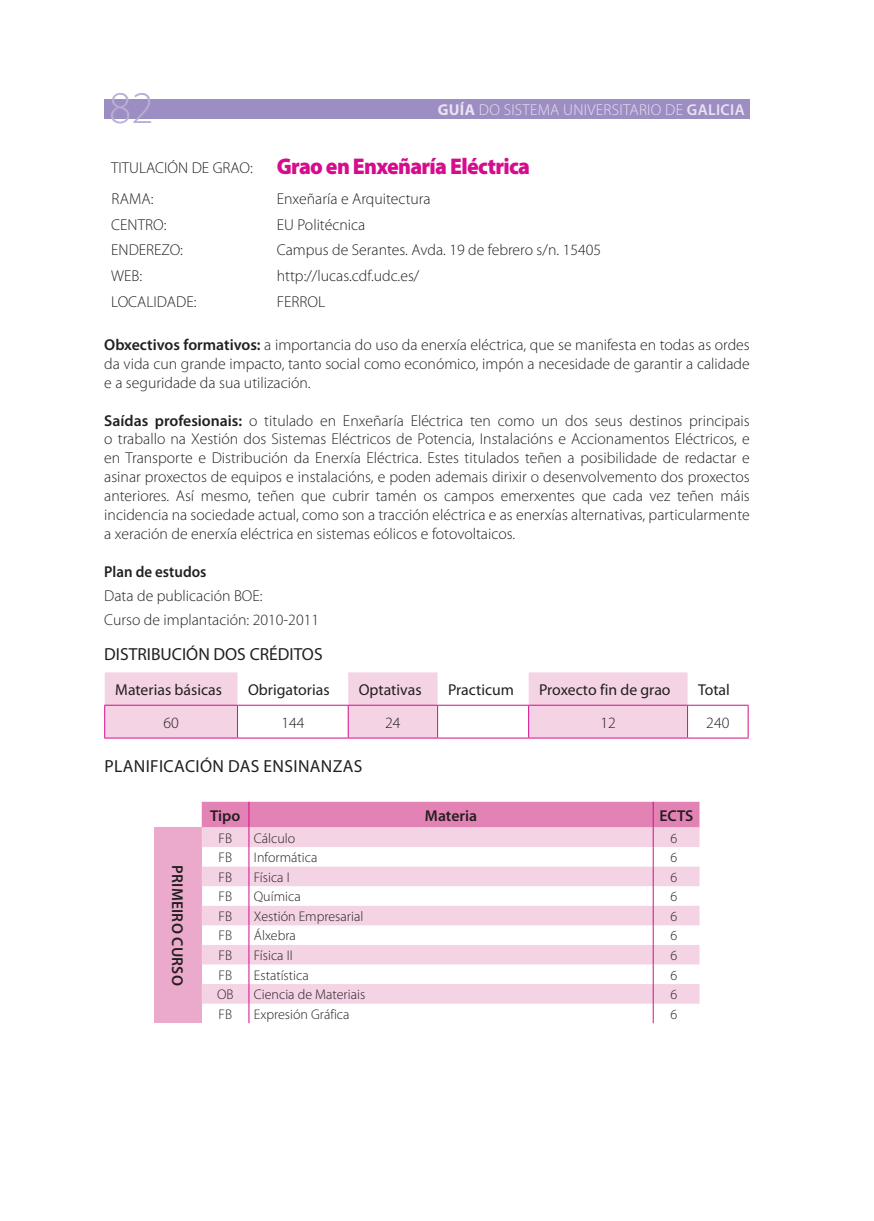
<style>
.page{position:relative;width:874px;height:1221px;background:#fff}
.page>*{position:absolute;margin:0;border:0;box-sizing:border-box;transform-origin:0 0}
.t1{font:300 45.5px "Myriad Pro";color:#b9afd5}
.t2{font:900 22.75px "Myriad Pro";letter-spacing:-.03em;color:#d50d8c;scale:.95 1}
.t3{font:17.5px "Myriad Pro";color:#231f20}
.t4{font:300 15.75px/18.9px "Myriad Pro";color:#231f20;text-align:justify}
.t5{font:15.75px "Myriad Pro";color:#231f20}
.t6{font:300 15.75px "Myriad Pro";letter-spacing:.14em;color:#e7e3f1}
.t7{font:600 15.75px "Myriad Pro";color:#231f20}
.t8{font:300 14px "Myriad Pro";color:#231f20}
.s1{font-weight:700}
.s2{font-weight:600}
.s3{font-weight:300;font-size:15.75px;color:#231f20}
</style>
<div class="page">
<div style="left:104px;top:99px;width:645px;height:20px;background:#9c8dc3"></div>
<svg style="left:105px;top:672px;width:582px;height:65px"></svg>
<hr style="left:104px;top:704px;width:133px;height:1px;background:#d50d8c">
<hr style="left:104px;top:705px;width:1px;height:32px;background:#d50d8c">
<hr style="left:237px;top:704px;width:111px;height:1px;background:#d50d8c">
<hr style="left:237px;top:705px;width:1px;height:32px;background:#d50d8c">
<hr style="left:348px;top:704px;width:89px;height:1px;background:#d50d8c">
<hr style="left:347px;top:705px;width:1px;height:32px;background:#d50d8c">
<hr style="left:437px;top:704px;width:91px;height:1px;background:#d50d8c">
<hr style="left:437px;top:705px;width:1px;height:32px;background:#d50d8c">
<hr style="left:528px;top:704px;width:159px;height:1px;background:#d50d8c">
<hr style="left:528px;top:705px;width:1px;height:32px;background:#d50d8c">
<hr style="left:687px;top:704px;width:61px;height:1px;background:#d50d8c">
<hr style="left:686px;top:705px;width:1px;height:32px;background:#d50d8c">
<hr style="left:747px;top:705px;width:1px;height:32px;background:#d50d8c">
<hr style="left:104px;top:737px;width:133px;height:1px;background:#d50d8c">
<hr style="left:237px;top:737px;width:111px;height:1px;background:#d50d8c">
<hr style="left:348px;top:737px;width:89px;height:1px;background:#d50d8c">
<hr style="left:437px;top:737px;width:91px;height:1px;background:#d50d8c">
<hr style="left:528px;top:737px;width:159px;height:1px;background:#d50d8c">
<hr style="left:687px;top:737px;width:61px;height:1px;background:#d50d8c">
<div style="left:154px;top:827px;width:48px;height:196px;background:#ebaacc"></div>
<svg style="left:202px;top:801px;width:497px;height:222px"></svg>
<p class="t1" style="left:109px;top:81px;width:46px">82</p>
<p class="t6" style="left:437px;top:100px;width:292px"><span class="s1">Guía</span> do sistema u niversitario de <span class="s2">GALIcia</span></p>
<p class="t2" style="left:111px;top:151px;width:442px"><span class="s3">TITULACIÓN DE GRAO:</span> Grao en Enxeñaría Eléctrica</p>
<p class="t4" style="left:111px;top:189px;width:11px">rama</p>
<p class="t4" style="left:151px;top:189px;width:4px">:</p>
<p class="t4" style="left:276px;top:189px;width:155px">Enxeñaría e Arquitectura</p>
<p class="t4" style="left:111px;top:215px;width:10px">CENT</p>
<p class="t4" style="left:145px;top:215px;width:23px">RO:</p>
<p class="t4" style="left:276px;top:215px;width:90px">EU Politécnica</p>
<p class="t4" style="left:111px;top:240px;width:10px">ENDE</p>
<p class="t4" style="left:146px;top:240px;width:38px">REZO:</p>
<p class="t4" style="left:276px;top:240px;width:326px">Campus de Serantes. Avda. 19 de febrero s/n. 15405</p>
<p class="t4" style="left:111px;top:266px;width:32px">WEB:</p>
<p class="t4" style="left:276px;top:266px;width:144px">http://lucas.cdf.udc.es/</p>
<p class="t4" style="left:111px;top:292px;width:87px">LOCALIDADE:</p>
<p class="t4" style="left:276px;top:292px;width:50px">FERROL</p>
<p class="t4" style="left:104px;top:335px;width:646px"><span class="s2">Obxectivos formativos:</span> a importancia do uso da enerxía eléctrica, que se manifesta en todas as ordes da vida cun grande impacto, tanto social como económico, impón a necesidade de garantir a calidade e a seguridade da sua utilización.</p>
<p class="t4" style="left:104px;top:410px;width:646px"><span class="s2">Saídas profesionais:</span> o titulado en Enxeñaría Eléctrica ten como un dos seus destinos principais o traballo na Xestión dos Sistemas Eléctricos de Potencia, Instalacións e Accionamentos Eléctricos, e en Transporte e Distribución da Enerxía Eléctrica. Estes titulados teñen a posibilidade de redactar e asinar proxectos de equipos e instalacións, e poden ademais dirixir o desenvolvemento dos proxectos anteriores. Así mesmo, teñen que cubrir tamén os campos emerxentes que cada vez teñen máis incidencia na sociedade actual, como son a tracción eléctrica e as enerxías alternativas, particularmente a xeración de enerxía eléctrica en sistemas eólicos e fotovoltaicos.</p>
<p class="t4" style="left:104px;top:559px;width:216px;line-height:23.8px;text-align:left"><span class="s2">Plan de estudos<br></span>Data de publicación BOE:<br>Curso de implantación: 2010-2011</p>
<p class="t3" style="left:104px;top:643px;width:220px">DISTRIBUCIÓN DOS CRÉDITOS</p>
<p class="t5" style="left:115px;top:679px;width:108px">Materias básicas</p>
<p class="t5" style="left:248px;top:679px;width:83px">Obrigatorias</p>
<p class="t5" style="left:358px;top:679px;width:64px">Optativas</p>
<p class="t5" style="left:448px;top:679px;width:67px">Practicum</p>
<p class="t5" style="left:539px;top:679px;width:133px">Proxecto fin de grao</p>
<p class="t5" style="left:697px;top:679px;width:33px">Total</p>
<p class="t4" style="left:163px;top:712px;width:17px">60</p>
<p class="t4" style="left:281px;top:712px;width:25px">144</p>
<p class="t4" style="left:385px;top:712px;width:17px">24</p>
<p class="t4" style="left:600px;top:712px;width:17px">12</p>
<p class="t4" style="left:706px;top:712px;width:25px">240</p>
<p class="t3" style="left:104px;top:755px;width:65px">plani ficación</p>
<p class="t3" style="left:228px;top:755px;width:11px">das</p>
<p class="t3" style="left:263px;top:755px;width:11px">ensinanzas</p>
<p class="t7" style="left:210px;top:805px;width:32px">Tipo</p>
<p class="t7" style="left:425px;top:805px;width:54px">Materia</p>
<p class="t7" style="left:659px;top:805px;width:36px">ECTS</p>
<p class="t7" style="left:187px;top:864px;width:121px;rotate:90deg">primeiro curso</p>
<p class="t8" style="left:218px;top:829px;width:15px">FB</p>
<p class="t8" style="left:254px;top:829px;width:43px">Cálculo</p>
<p class="t8" style="left:670px;top:829px;width:8px">6</p>
<p class="t8" style="left:218px;top:849px;width:15px">FB</p>
<p class="t8" style="left:254px;top:849px;width:65px">Informática</p>
<p class="t8" style="left:670px;top:849px;width:8px">6</p>
<p class="t8" style="left:218px;top:868px;width:15px">FB</p>
<p class="t8" style="left:254px;top:868px;width:37px">Física I</p>
<p class="t8" style="left:670px;top:868px;width:8px">6</p>
<p class="t8" style="left:218px;top:888px;width:15px">FB</p>
<p class="t8" style="left:254px;top:888px;width:48px">Química</p>
<p class="t8" style="left:670px;top:888px;width:8px">6</p>
<p class="t8" style="left:218px;top:907px;width:15px">FB</p>
<p class="t8" style="left:254px;top:907px;width:111px">Xestión Empresarial</p>
<p class="t8" style="left:670px;top:907px;width:8px">6</p>
<p class="t8" style="left:218px;top:927px;width:15px">FB</p>
<p class="t8" style="left:254px;top:927px;width:44px">Álxebra</p>
<p class="t8" style="left:670px;top:927px;width:8px">6</p>
<p class="t8" style="left:218px;top:946px;width:15px">FB</p>
<p class="t8" style="left:254px;top:946px;width:40px">Física II</p>
<p class="t8" style="left:670px;top:946px;width:8px">6</p>
<p class="t8" style="left:218px;top:966px;width:15px">FB</p>
<p class="t8" style="left:254px;top:966px;width:56px">Estatística</p>
<p class="t8" style="left:670px;top:966px;width:8px">6</p>
<p class="t8" style="left:217px;top:985px;width:18px">OB</p>
<p class="t8" style="left:254px;top:985px;width:113px">Ciencia de Materiais</p>
<p class="t8" style="left:670px;top:985px;width:8px">6</p>
<p class="t8" style="left:218px;top:1005px;width:15px">FB</p>
<p class="t8" style="left:254px;top:1005px;width:97px">Expresión Gráfica</p>
<p class="t8" style="left:670px;top:1005px;width:8px">6</p>
</div>
